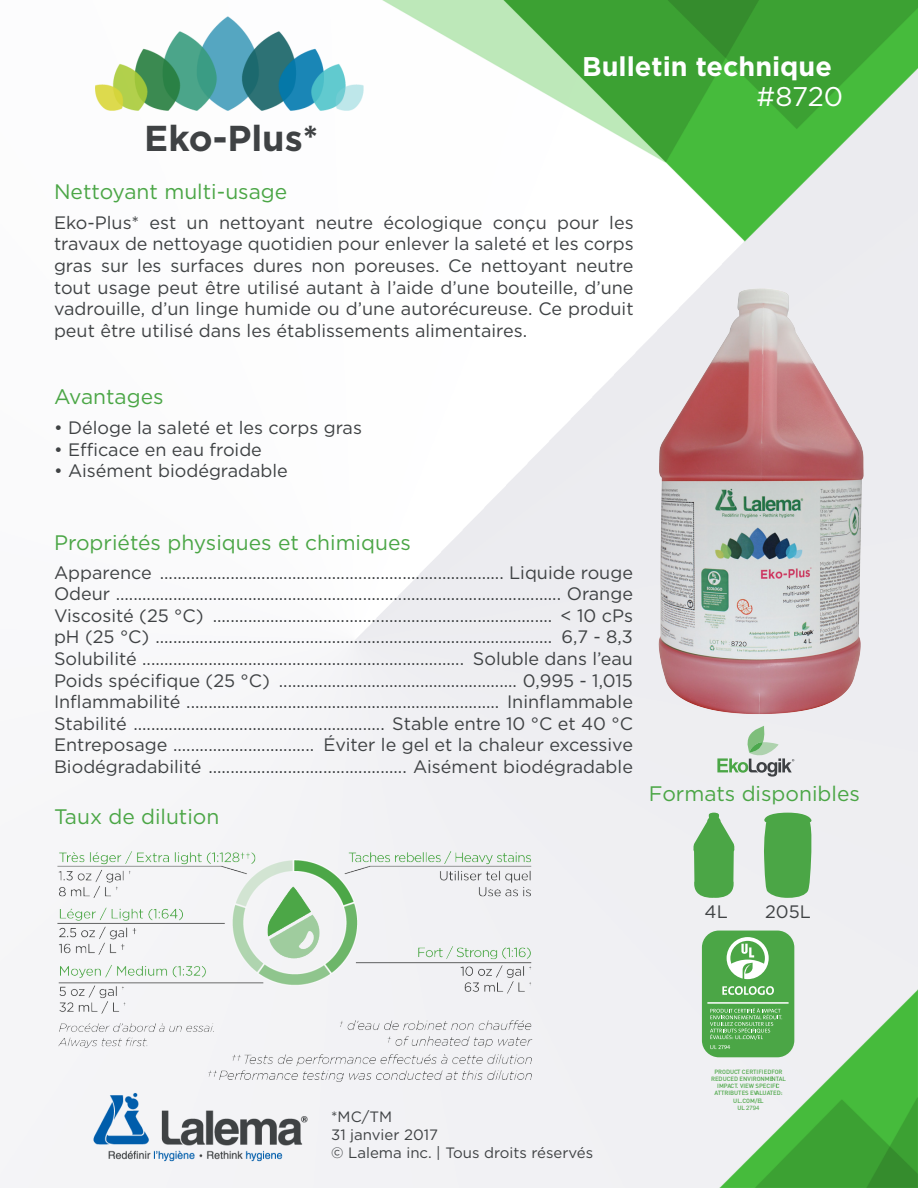
<style>
.page{position:relative;width:918px;height:1188px;background:#fff}
.page>*{position:absolute;margin:0;border:0;box-sizing:border-box;transform-origin:0 0}
.t1{font:700 36px "Gotham";color:#3f4244}
.t2{font:700 27px "Gotham";color:#fff}
.t3{font:27px "Gotham";color:#fff}
.t4{font:21px "Gotham";color:#4ba646}
.t5{font:18px/21.6px "Gotham";color:#3f4244;text-align:justify}
.t6{font:15px "Gotham";color:#3f4244}
.t7{font:6.15px "Myriad Pro";color:#fff}
.t8{font:500 6px/7.2px "DIN";color:#4ba646;text-align:center}
.t9{font:6px "Arial";color:#4ba646}
.s1{font-family:"DIN";font-weight:500}
</style>
<div class="page">
<img style="left:0;top:0;width:918px;height:1188px">
<div style="left:702px;top:931px;width:92px;height:126px;background:#4ba646;border-radius:17px"></div>
<svg style="left:727px;top:937px;width:42px;height:43px"></svg>
<hr style="left:707px;top:1002px;width:82px;height:2px;background:#fff">
<svg style="left:722px;top:986px;width:52px;height:9px"></svg>
<svg style="left:710px;top:1008px;width:72px;height:42px"></svg>
<svg style="left:717px;top:731px;width:77px;height:46px;background:#c7d4c9"></svg>
<svg style="left:693px;top:813px;width:41px;height:85px;background:#6eb56b"></svg>
<img style="left:54px;top:844px;width:484px;height:242px">
<img style="left:617px;top:265px;width:301px;height:466px">
<svg style="left:763px;top:813px;width:49px;height:85px;background:#5cad58"></svg>
<p class="t2" style="left:582px;top:48px;width:251px">Bulletin technique</p>
<p class="t1" style="left:144px;top:115px;width:176px">Eko-Plus*</p>
<p class="t4" style="left:54px;top:178px;width:235px">Nettoyant multi-usage</p>
<p class="t5" style="left:54px;top:211px;width:581px">Eko-Plus* est un nettoyant neutre écologique conçu pour les travaux de nettoyage quotidien pour enlever la saleté et les corps gras sur les surfaces dures non poreuses. Ce nettoyant neutre tout usage peut être utilisé autant à l’aide d’une bouteille, d’une vadrouille, d’un linge humide ou d’une autorécureuse. Ce produit peut être utilisé dans les établissements alimentaires.</p>
<p class="t4" style="left:54px;top:383px;width:111px">Avantages</p>
<p class="t5" style="left:54px;top:416px;width:309px">• Déloge la saleté et les corps gras</p>
<p class="t5" style="left:54px;top:438px;width:209px">• Efficace en eau froide</p>
<p class="t5" style="left:54px;top:460px;width:235px">• Aisément biodégradable</p>
<p class="t3" style="left:756px;top:79px;width:88px">#8720</p>
<p class="t4" style="left:54px;top:529px;width:358px">Propriétés physiques et chimiques</p>
<p class="t5" style="left:54px;top:561px;width:581px">Apparence .............................................................................. Liquide rouge</p>
<p class="t5" style="left:54px;top:583px;width:581px">Odeur ..................................................................................................... Orange</p>
<p class="t5" style="left:54px;top:604px;width:581px">Viscosité (25 °C) ............................................................................. &lt; 10 cPs</p>
<p class="t5" style="left:54px;top:626px;width:581px">pH (25 °C) .......................................................................................... 6,7 - 8,3</p>
<p class="t5" style="left:54px;top:647px;width:581px">Solubilité ......................................................................... Soluble dans l’eau</p>
<p class="t5" style="left:54px;top:669px;width:581px">Poids spécifique (25 °C) ...................................................... 0,995 - 1,015</p>
<p class="t5" style="left:54px;top:691px;width:581px">Inflammabilité ....................................................................... Ininflammable</p>
<p class="t5" style="left:54px;top:712px;width:581px">Stabilité ......................................................... Stable entre 10 °C et 40 °C</p>
<p class="t5" style="left:54px;top:734px;width:581px">Entreposage ................................ Éviter le gel et la chaleur excessive</p>
<p class="t5" style="left:54px;top:755px;width:581px">Biodégradabilité ............................................. Aisément biodégradable</p>
<p class="t4" style="left:54px;top:803px;width:167px">Taux de dilution</p>
<p class="t4" style="left:649px;top:780px;width:213px">Formats disponibles</p>
<p class="t5" style="left:705px;top:900px;width:25px">4L</p>
<p class="t5" style="left:765px;top:900px;width:47px">205L</p>
<p class="t6" style="left:331px;top:1107px;width:62px">*MC/TM</p>
<p class="t6" style="left:331px;top:1125px;width:108px">31 janvier 2017</p>
<p class="t6" style="left:331px;top:1143px;width:264px">© Lalema inc. | Tous droits réservés</p>
<p class="t7" style="left:727px;top:1043px;width:5px">4</p>
<p class="t8" style="left:711px;top:1068px;width:76px">PRODUCT CERTIFIED FOR<br>REDUCED ENVIRONMENTAL<br>IMPACT. VIEW SPECIFIC<br>ATTRIBUTES EVALUATED:<br>UL.COM/EL</p>
<p class="t9" style="left:738px;top:1104px;width:24px"><span class="s1">UL</span> 2794</p>
</div>
